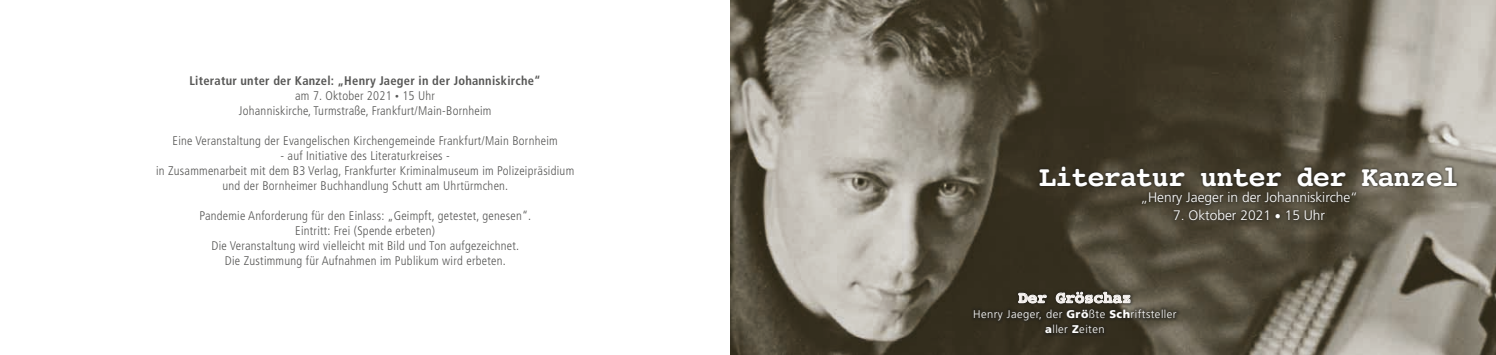
<style>
.page{position:relative;width:1496px;height:355px;background:#fff}
.page>*{position:absolute;margin:0;border:0;box-sizing:border-box;transform-origin:0 0}
.t1{font:700 28.75px "Courier";letter-spacing:-.04em;color:#fff}
.t2{font:700 16.25px "Courier";letter-spacing:-.02em;color:#f8f3f0}
.t3{font:300 13.75px "Frutiger";color:#fff}
.t4{font:300 condensed 12.5px/15px "Frutiger";letter-spacing:.02em;color:#575756;text-align:center}
.t5{font:300 11.12px/15.2px "Frutiger";letter-spacing:.04em;color:#fff;text-align:center}
.s1{font-weight:700}
.s2{font-family:"Verdana";font-weight:400;font-stretch:normal;font-size:6.25px}
.s3{font-family:"Verdana";font-weight:400;font-size:10px}
.s4{font-weight:900}
</style>
<div class="page">
<img style="left:730px;top:0;width:765px;height:354px">
<svg style="left:970px;top:289px;width:209px;height:47px;background:#3d3729"></svg>
<svg style="left:1018px;top:292px;width:28px;height:11px"></svg>
<svg style="left:1055px;top:291px;width:75px;height:12px"></svg>
<svg style="left:1036px;top:164px;width:423px;height:59px;background:#4b4537"></svg>
<p class="t4" style="left:189px;top:73px;width:353px"><span class="s1">Literatur unter der Kanzel: „Henry Jaeger in der Johanniskirche“ </span>am 7. Oktober 2021 <span class="s2">●</span> 15 Uhr<br>Johanniskirche, Turmstraße, Frankfurt/Main-Bornheim</p>
<p class="t4" style="left:172px;top:133px;width:386px">Eine Veranstaltung der Evangelischen Kirchengemeinde Frankfurt/Main Bornheim</p>
<p class="t4" style="left:156px;top:148px;width:420px">- auf Initiative des Literaturkreises -<br>in Zusammenarbeit mit dem B3 Verlag, Frankfurter Kriminalmuseum im Polizeipräsidium und der Bornheimer Buchhandlung Schutt am Uhrtürmchen.</p>
<p class="t4" style="left:199px;top:208px;width:333px">Pandemie Anforderung für den Einlass: „Geimpft, getestet, genesen“.<br>Eintritt: Frei (Spende erbeten)<br>Die Veranstaltung wird vielleicht mit Bild und Ton aufgezeichnet.<br>Die Zustimmung für Aufnahmen im Publikum wird erbeten.</p>
<h1 class="t1" style="left:1039px;top:153px;width:421px">Literatur unter der Kanzel</h1>
<p class="t3" style="left:1140px;top:190px;width:219px">„Henry Jaeger in der Johanniskirche“</p>
<p class="t3" style="left:1173px;top:208px;width:154px">7. Oktober 2021 <span class="s3">●</span> 15 Uhr</p>
<h2 class="t2" style="left:1018px;top:284px;width:115px">Der Gröschaz</h2>
<p class="t5" style="left:973px;top:306px;width:205px">Henry Jaeger, der <span class="s4">Grö</span>ßte <span class="s4">Sch</span>riftsteller <span class="s4">a</span>ller <span class="s4">Z</span>eiten</p>
</div>
